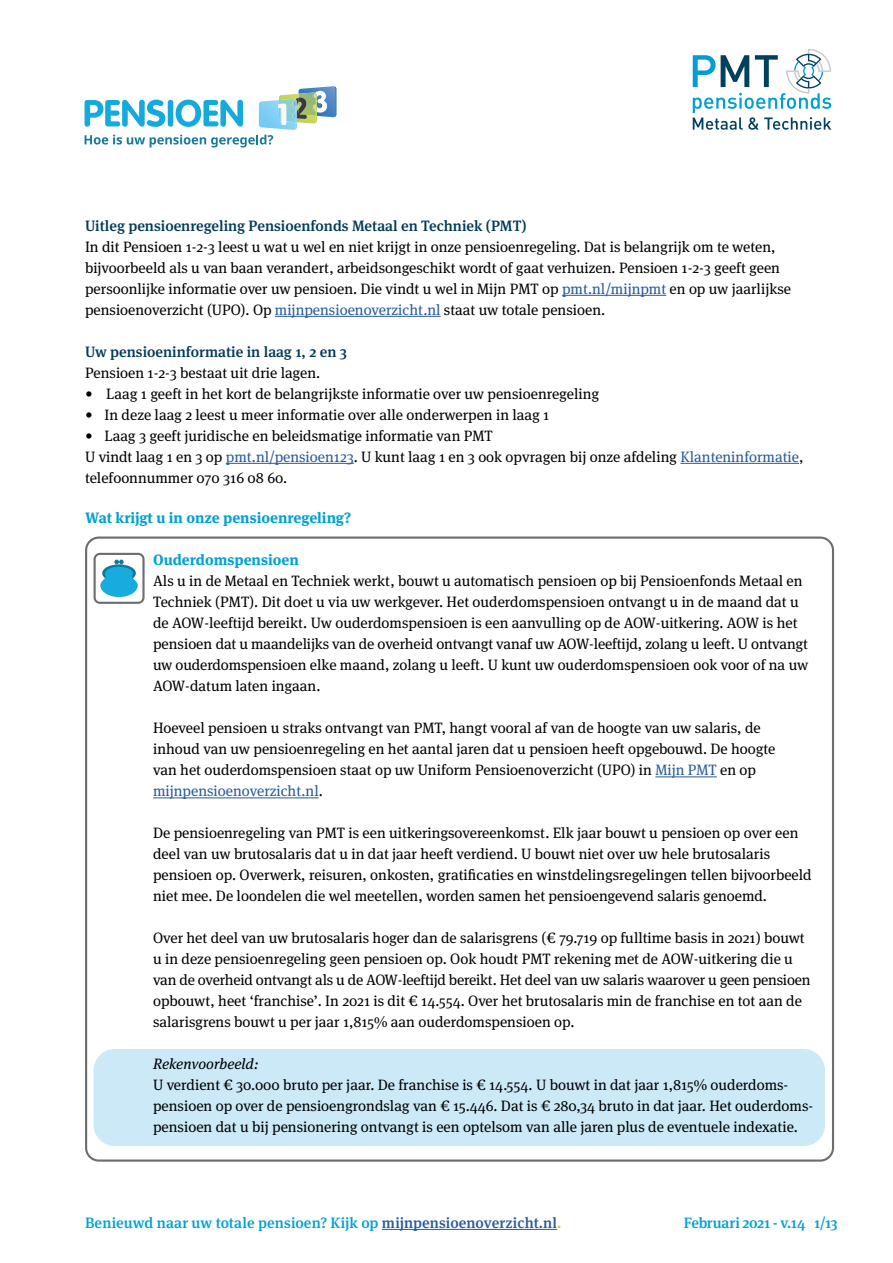
<style>
.page{position:relative;width:893px;height:1263px;background:#fff}
.page>*{position:absolute;margin:0;border:0;box-sizing:border-box;transform-origin:0 0}
.t1{font:15px/21px "Meta Serif OT";color:#000}
.t2{font:500 15px "Meta Serif OT";color:#003a57}
.t3{font:500 15px "Meta Serif OT";color:#00a1d4}
.t4{font:700 15px "Meta Serif OT";color:#00a1d4}
.t5{font:15px "Meta Serif OT";color:#275b9b}
.t6{font:italic 15px "Meta Serif OT";letter-spacing:-.005em;color:#000}
.s1{color:#275b9b}
.s2{color:#000}
.s3{color:#c8d200}
</style>
<div class="page">
<svg style="left:693px;top:49px;width:138px;height:81px"></svg>
<div style="left:94px;top:1049px;width:731px;height:97px;background:#cbe9f7;border-radius:21px"></div>
<hr style="left:382px;top:1229px;width:175px;height:1px;background:#275b9b">
<img style="left:299px;top:86px;width:34px;height:31px">
<img style="left:333px;top:86px;width:3px;height:31px">
<img style="left:279px;top:94px;width:13px;height:5px">
<img style="left:259px;top:100px;width:33px;height:30px">
<img style="left:279px;top:99px;width:13px;height:23px">
<svg style="left:292px;top:91px;width:30px;height:39px"></svg>
<svg style="left:277px;top:104px;width:9px;height:21px"></svg>
<svg style="left:85px;top:100px;width:80px;height:27px"></svg>
<div style="left:168px;top:100px;width:5px;height:27px;background:#15aade;border-radius:3px"></div>
<svg style="left:176px;top:100px;width:67px;height:27px"></svg>
<svg style="left:85px;top:135px;width:188px;height:12px"></svg>
<svg style="left:94px;top:553px;width:51px;height:51px"></svg>
<hr style="left:562px;top:295px;width:104px;height:1px;background:#275b9b">
<hr style="left:275px;top:316px;width:166px;height:1px;background:#275b9b">
<hr style="left:226px;top:463px;width:128px;height:1px;background:#275b9b">
<hr style="left:680px;top:463px;width:119px;height:1px;background:#275b9b">
<hr style="left:655px;top:776px;width:62px;height:1px;background:#275b9b">
<hr style="left:153px;top:797px;width:166px;height:1px;background:#275b9b">
<p class="t2" style="left:85px;top:217px;width:443px">Uitleg pensioenregeling Pensioenfonds Metaal en Techniek (PMT)</p>
<p class="t1" style="left:85px;top:236px;width:707px">In dit Pensioen 1-2-3 leest u wat u wel en niet krijgt in onze pensioenregeling. Dat is belangrijk om te weten, bijvoorbeeld als u van baan verandert, arbeidsongeschikt wordt of gaat verhuizen. Pensioen 1-2-3 geeft geen persoonlijke informatie over uw pensioen. Die vindt u wel in Mijn PMT op <span class="s1">pmt.nl/mijnpmt</span> en op uw jaarlijkse pensioenoverzicht (UPO). Op <span class="s1">mijnpensioenoverzicht.nl</span> staat uw totale pensioen.</p>
<p class="t2" style="left:85px;top:343px;width:263px">Uw pensioeninformatie in laag 1, 2 en 3</p>
<p class="t1" style="left:85px;top:362px;width:237px">Pensioen 1-2-3 bestaat uit drie lagen.</p>
<p class="t1" style="left:85px;top:383px;width:516px">• Laag 1 geeft in het kort de belangrijkste informatie over uw pensioenregeling</p>
<p class="t1" style="left:85px;top:404px;width:466px">• In deze laag 2 leest u meer informatie over alle onderwerpen in laag 1</p>
<p class="t1" style="left:85px;top:425px;width:409px">• Laag 3 geeft juridische en beleidsmatige informatie van PMT</p>
<p class="t1" style="left:85px;top:446px;width:720px">U vindt laag 1 en 3 op <span class="s1">pmt.nl/pensioen123</span>. U kunt laag 1 en 3 ook opvragen bij onze afdeling <span class="s1">Klanteninformatie</span>, telefoonnummer 070 316 08 60.</p>
<p class="t4" style="left:85px;top:509px;width:268px">Wat krijgt u in onze pensioenregeling?</p>
<p class="t4" style="left:153px;top:551px;width:147px">Ouderdomspensioen</p>
<p class="t1" style="left:153px;top:571px;width:657px">Als u in de Metaal en Techniek werkt, bouwt u automatisch pensioen op bij Pensioenfonds Metaal en Techniek (PMT). Dit doet u via uw werkgever. Het ouderdomspensioen ontvangt u in de maand dat u de AOW-leeftijd bereikt. Uw ouderdomspensioen is een aanvulling op de AOW-uitkering. AOW is het pensioen dat u maandelijks van de overheid ontvangt vanaf uw AOW-leeftijd, zolang u leeft. U ontvangt uw ouderdomspensioen elke maand, zolang u leeft. U kunt uw ouderdomspensioen ook voor of na uw AOW-datum laten ingaan.</p>
<p class="t1" style="left:153px;top:718px;width:624px">Hoeveel pensioen u straks ontvangt van PMT, hangt vooral af van de hoogte van uw salaris, de inhoud van uw pensioenregeling en het aantal jaren dat u pensioen heeft opgebouwd. De hoogte van het ouderdomspensioen staat op uw Uniform Pensioenoverzicht (UPO) in <span class="s1">Mijn PMT</span> en op</p>
<p class="t5" style="left:153px;top:782px;width:171px">mijnpensioenoverzicht.nl<span class="s2">.</span></p>
<p class="t1" style="left:153px;top:823px;width:660px">De pensioenregeling van PMT is een uitkeringsovereenkomst. Elk jaar bouwt u pensioen op over een deel van uw brutosalaris dat u in dat jaar heeft verdiend. U bouwt niet over uw hele brutosalaris pensioen op. Overwerk, reisuren, onkosten, gratificaties en winstdelingsregelingen tellen bijvoorbeeld niet mee. De loondelen die wel meetellen, worden samen het pensioengevend salaris genoemd.</p>
<p class="t1" style="left:153px;top:928px;width:659px">Over het deel van uw brutosalaris hoger dan de salarisgrens (€ 79.719 op fulltime basis in 2021) bouwt u in deze pensioenregeling geen pensioen op. Ook houdt PMT rekening met de AOW-uitkering die u van de overheid ontvangt als u de AOW-leeftijd bereikt. Het deel van uw salaris waarover u geen pensioen opbouwt, heet ‘franchise’. In 2021 is dit € 14.554. Over het brutosalaris min de franchise en tot aan de salarisgrens bouwt u per jaar 1,815% aan ouderdomspensioen op.</p>
<p class="t6" style="left:153px;top:1055px;width:107px">Rekenvoorbeeld:</p>
<p class="t1" style="left:153px;top:1075px;width:662px">U verdient € 30.000 bruto per jaar. De franchise is € 14.554. U bouwt in dat jaar 1,815% ouderdoms&shy;pensioen op over de pensioengrondslag van € 15.446. Dat is € 280,34 bruto in dat jaar. Het ouderdoms&shy;pensioen dat u bij pensionering ontvangt is een optelsom van alle jaren plus de eventuele indexatie.</p>
<p class="t3" style="left:85px;top:1214px;width:478px">Benieuwd naar uw totale pensioen? Kijk op <span class="s1">mijnpensioenoverzicht.nl</span><span class="s3">.</span></p>
<p class="t3" style="left:684px;top:1214px;width:155px">Februari 2021 - v.14 1/13</p>
</div>
